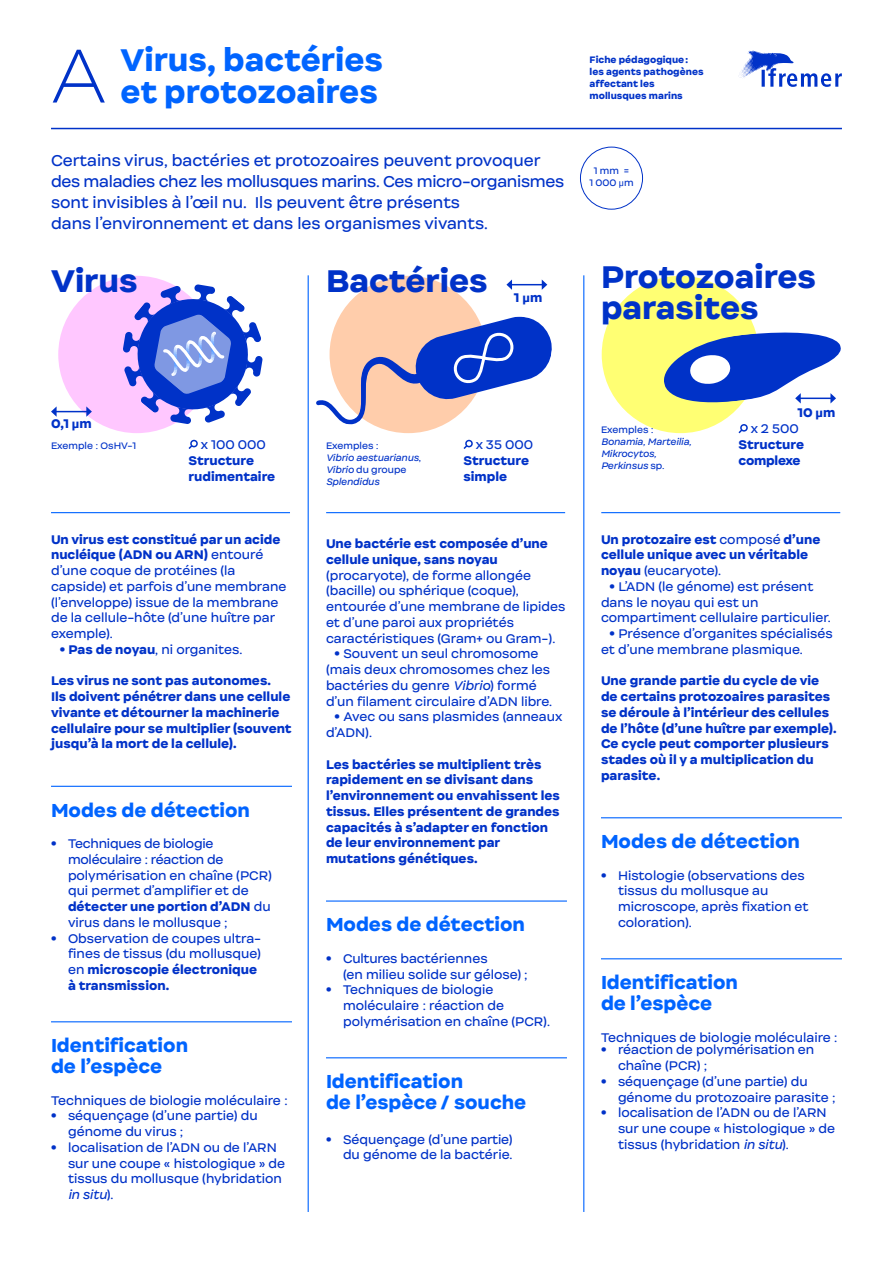
<style>
.page{position:relative;width:893px;height:1263px;background:#fff}
.page>*{position:absolute;margin:0;border:0;box-sizing:border-box;transform-origin:0 0}
.t1{font:100 72.9px "Internacional";color:#0032c8}
.t2{font:900 30px/31.5px "Internacional";color:#0032c8}
.t3{font:900 30px/31.5px "Internacional";color:#0064ff}
.t4{font:900 18px/21px "Internacional";color:#0064ff}
.t5{font:15px/21px "Internacional";color:#0032c8}
.t6{font:12px/15.8px "Internacional";color:#0032c8}
.t7{font:900 12px/15.8px "Internacional";color:#0032c8}
.t8{font:italic 9px/12px "Internacional";color:#0032c8}
.t9{font:900 9px/12px "Internacional";color:#0032c8}
.t10{font:9px/12px "Internacional";color:#0032c8;text-align:center}
.s1{font-family:"Roboto"}
.s2{font-weight:900}
.s3{font-style:italic}
.s4{font-style:normal}
.s5{font-weight:400}
</style>
<div class="page">
<svg style="left:739px;top:50px;width:103px;height:37px"></svg>
<div style="left:58px;top:276px;width:158px;height:157px;background:#ffc7ff;border-radius:50%"></div>
<div style="left:602px;top:276px;width:157px;height:157px;background:#ffff73;border-radius:50%"></div>
<div style="left:330px;top:276px;width:157px;height:157px;background:#ffcdab;border-radius:50%"></div>
<svg style="left:188px;top:439px;width:10px;height:10px"></svg>
<hr style="left:51px;top:786px;width:241px;height:1px;background:#0064ff">
<hr style="left:51px;top:1021px;width:241px;height:1px;background:#0064ff">
<svg style="left:463px;top:439px;width:10px;height:10px"></svg>
<hr style="left:326px;top:900px;width:241px;height:2px;background:#0064ff">
<hr style="left:326px;top:1057px;width:241px;height:1px;background:#0064ff">
<svg style="left:738px;top:424px;width:10px;height:10px"></svg>
<hr style="left:601px;top:817px;width:241px;height:1px;background:#0064ff">
<hr style="left:601px;top:958px;width:241px;height:1px;background:#0064ff">
<svg style="left:123px;top:284px;width:140px;height:140px"></svg>
<svg style="left:316px;top:313px;width:236px;height:118px"></svg>
<hr style="left:56px;top:411px;width:31px;height:1px;background:#0032c8">
<svg style="left:51px;top:406px;width:6px;height:11px"></svg>
<svg style="left:86px;top:406px;width:6px;height:11px"></svg>
<hr style="left:511px;top:284px;width:32px;height:1px;background:#0032c8">
<svg style="left:506px;top:279px;width:6px;height:11px"></svg>
<svg style="left:542px;top:280px;width:5px;height:10px"></svg>
<svg style="left:664px;top:326px;width:177px;height:83px"></svg>
<div style="left:580px;top:147px;width:63px;height:63px;border:1px solid #0032c8;border-radius:50%"></div>
<hr style="left:51px;top:128px;width:791px;height:1px;background:#0032c8">
<hr style="left:308px;top:275px;width:1px;height:937px;background:#0064ff">
<hr style="left:583px;top:275px;width:1px;height:937px;background:#0064ff">
<hr style="left:51px;top:512px;width:239px;height:1px;background:#0064ff">
<hr style="left:326px;top:512px;width:239px;height:1px;background:#0064ff">
<hr style="left:601px;top:512px;width:239px;height:1px;background:#0064ff">
<h1 class="t1" style="left:51px;top:32px;width:57px">A</h1>
<h2 class="t3" style="left:120px;top:44px;width:264px">Virus, bactéries et protozoaires</h2>
<p class="t5" style="left:51px;top:150px;width:515px">Certains virus, bactéries et protozoaires peuvent provoquer des maladies chez les mollusques marins. Ces micro-organismes sont invisibles à l’œil nu. Ils peuvent être présents<br>dans l’environnement et dans les organismes vivants.</p>
<h2 class="t2" style="left:51px;top:264px;width:88px">Virus</h2>
<h2 class="t2" style="left:326px;top:264px;width:163px">Bactéries</h2>
<p class="t7" style="left:514px;top:290px;width:30px">1 <span class="s1">μ</span>m</p>
<p class="t9" style="left:590px;top:53px;width:115px">Fiche pédagogique: les agents pathogènes affectant les</p>
<p class="t9" style="left:590px;top:89px;width:95px">mollusques marins</p>
<p class="t10" style="left:589px;top:165px;width:46px">1 mm =<br>1 000 <span class="s1">µ</span>m</p>
<h2 class="t2" style="left:601px;top:261px;width:217px">Protozoaires parasites</h2>
<p class="t7" style="left:51px;top:416px;width:42px">0,1 <span class="s1">μ</span>m</p>
<p class="t10" style="left:51px;top:440px;width:87px">Exemple : OsHV-1</p>
<p class="t6" style="left:201px;top:437px;width:67px">x 100 000</p>
<p class="t7" style="left:189px;top:452px;width:88px">Structure rudimentaire</p>
<p class="t6" style="left:51px;top:531px;width:237px"><span class="s2">Un virus est constitué par un acide nucléique (ADN ou ARN)</span> entouré d’une coque de protéines (la capside) et parfois d’une membrane (l’enveloppe) issue de la membrane de la cellule-hôte (d’une huître par exemple).</p>
<p class="t6" style="left:60px;top:642px;width:184px"><span class="s2">• Pas de noyau</span>, ni organites.</p>
<p class="t7" style="left:51px;top:673px;width:242px">Les virus ne sont pas autonomes.<br>Ils doivent pénétrer dans une cellule vivante et détourner la machinerie cellulaire pour se multiplier (souvent jusqu’à la mort de la cellule).</p>
<h3 class="t4" style="left:51px;top:799px;width:201px">Modes de détection</h3>
<p class="t6" style="left:68px;top:836px;width:205px;text-indent:-17px"><span class="s2">•</span> Techniques de biologie moléculaire : réaction de polymérisation en chaîne (PCR) qui permet d’amplifier et de <span class="s2">détecter une portion d’ADN</span> du virus dans le mollusque ;</p>
<p class="t6" style="left:68px;top:930px;width:195px;text-indent:-17px"><span class="s2">•</span> Observation de coupes ultra&shy;fines de tissus (du mollusque) en <span class="s2">microscopie électronique à transmission.</span></p>
<h3 class="t4" style="left:51px;top:1035px;width:139px">Identification de l’espèce</h3>
<p class="t6" style="left:51px;top:1092px;width:238px">Techniques de biologie moléculaire :</p>
<p class="t6" style="left:68px;top:1108px;width:191px;text-indent:-17px"><span class="s2">•</span> séquençage (d’une partie) du génome du virus ;</p>
<p class="t6" style="left:68px;top:1140px;width:219px;text-indent:-17px"><span class="s2">•</span> localisation de l’ADN ou de l’ARN sur une coupe « histologique » de tissus du mollusque (hybridation <span class="s3">in situ</span>).</p>
<p class="t8" style="left:326px;top:440px;width:96px"><span class="s4">Exemples :<br></span>Vibrio aestuarianus<span class="s4">,<br></span>Vibrio <span class="s4">du groupe<br></span>Splendidus</p>
<p class="t6" style="left:476px;top:437px;width:59px">x 35 000</p>
<p class="t7" style="left:463px;top:452px;width:67px">Structure simple</p>
<p class="t7" style="left:326px;top:536px;width:223px">Une bactérie est composée d’une cellule unique, sans noyau</p>
<p class="t6" style="left:326px;top:567px;width:241px">(procaryote), de forme allongée (bacille) ou sphérique (coque), entourée d’une membrane de lipides et d’une paroi aux propriétés caractéristiques (Gram+ ou Gram-).</p>
<p class="t6" style="left:326px;top:646px;width:228px;text-indent:9px"><span class="s2">•</span> Souvent un seul chromosome (mais deux chromosomes chez les bactéries du genre <span class="s3">Vibrio</span>) formé d’un filament circulaire d’ADN libre.</p>
<p class="t6" style="left:326px;top:709px;width:238px;text-indent:9px"><span class="s2">•</span> Avec ou sans plasmides (anneaux d’ADN).</p>
<p class="t7" style="left:326px;top:756px;width:235px">Les bactéries se multiplient très rapidement en se divisant dans l’environnement ou envahissent les tissus. Elles présentent de grandes capacités à s’adapter en fonction de leur environnement par mutations génétiques.</p>
<h3 class="t4" style="left:326px;top:914px;width:201px">Modes de détection</h3>
<p class="t6" style="left:343px;top:951px;width:186px;text-indent:-17px"><span class="s2">•</span> Cultures bactériennes<br>(en milieu solide sur gélose) ;</p>
<p class="t6" style="left:343px;top:982px;width:209px;text-indent:-17px"><span class="s2">•</span> Techniques de biologie moléculaire : réaction de polymérisation en chaîne (PCR).</p>
<h3 class="t4" style="left:326px;top:1071px;width:202px">Identification<br>de l’espèce / souche</h3>
<p class="t6" style="left:326px;top:1131px;width:188px;text-align:right"><span class="s2">•</span> Séquençage (d’une partie) du génome de la bactérie.</p>
<p class="t10" style="left:601px;top:424px;width:54px">Exemples :</p>
<p class="t8" style="left:601px;top:436px;width:92px">Bonamia, Marteilia,<br>Mikrocytos,<br>Perkinsus <span class="s4">sp</span>.</p>
<p class="t7" style="left:797px;top:405px;width:40px">10 <span class="s1">μ</span>m</p>
<p class="t6" style="left:751px;top:421px;width:50px">x 2 500</p>
<p class="t7" style="left:738px;top:437px;width:67px">Structure complexe</p>
<p class="t7" style="left:601px;top:531px;width:221px">Un protozaire est <span class="s5">composé</span> d’une cellule unique avec un véritable noyau <span class="s5">(eucaryote).</span></p>
<p class="t6" style="left:601px;top:579px;width:231px;text-indent:9px"><span class="s2">•</span> L’ADN (le génome) est présent dans le noyau qui est un compartiment cellulaire particulier.</p>
<p class="t6" style="left:601px;top:626px;width:233px;text-indent:9px"><span class="s2">•</span> Présence d’organites spécialisés et d’une membrane plasmique.</p>
<p class="t7" style="left:601px;top:673px;width:237px">Une grande partie du cycle de vie de certains protozoaires parasites se déroule à l’intérieur des cellules de l’hôte (d’une huître par exemple).<br>Ce cycle peut comporter plusieurs stades où il y a multiplication du parasite.</p>
<h3 class="t4" style="left:601px;top:831px;width:201px">Modes de détection</h3>
<p class="t6" style="left:618px;top:867px;width:192px;text-indent:-17px"><span class="s2">•</span> Histologie (observations des tissus du mollusque au microscope, après fixation et coloration).</p>
<h3 class="t4" style="left:601px;top:972px;width:139px">Identification de l’espèce</h3>
<p class="t6" style="left:601px;top:1029px;width:238px">Techniques de biologie moléculaire :</p>
<p class="t6" style="left:618px;top:1042px;width:198px;text-indent:-17px"><span class="s2">•</span> réaction de polymérisation en chaîne (PCR) ;</p>
<p class="t6" style="left:618px;top:1074px;width:219px;text-indent:-17px"><span class="s2">•</span> séquençage (d’une partie) du génome du protozoaire parasite ;</p>
<p class="t6" style="left:618px;top:1105px;width:219px;text-indent:-17px"><span class="s2">•</span> localisation de l’ADN ou de l’ARN sur une coupe « histologique » de tissus (hybridation <span class="s3">in situ</span>).</p>
</div>
